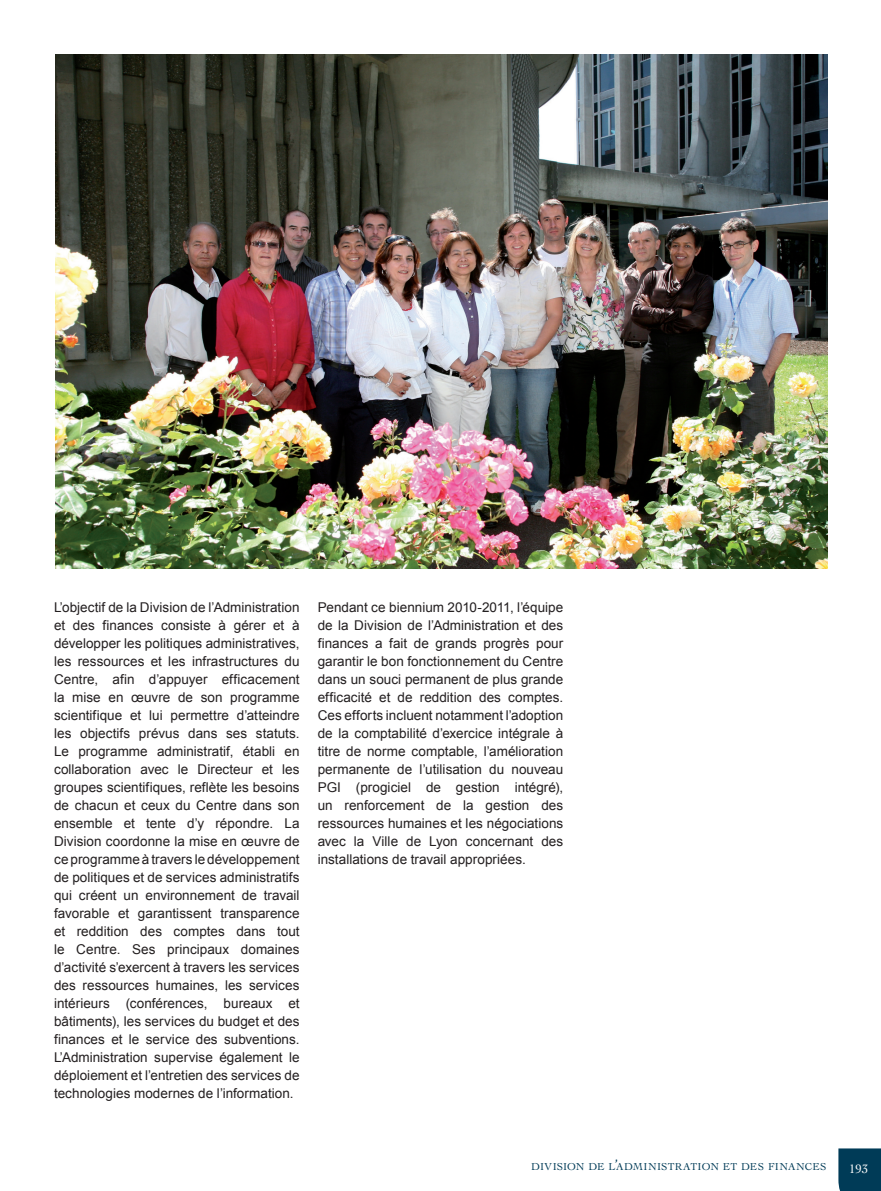
<style>
.page{position:relative;width:881px;height:1191px;background:#fff}
.page>*{position:absolute;margin:0;border:0;box-sizing:border-box;transform-origin:0 0}
.t1{font:13.5px/18px "Arial";letter-spacing:.005em;color:#231f20;text-align:justify}
.t2{font:12.75px "Cochin";color:#fff}
.t3{font:10.5px "Cochin";letter-spacing:.015em;color:#003b57}
.s1{font-size:15px}
</style>
<div class="page">
<div style="left:838px;top:1148px;width:42px;height:43px;background:#003b57"></div>
<img style="left:55px;top:54px;width:772px;height:514px">
<p class="t1" style="left:54px;top:598px;width:247px">L’objectif de la Division de l’Administration et des finances consiste à gérer et à développer les politiques administratives, les ressources et les infrastructures du Centre, afin d’appuyer efficacement la mise en œuvre de son programme scientifique et lui permettre d’atteindre les objectifs prévus dans ses statuts.<br>Le programme administratif, établi en collaboration avec le Directeur et les groupes scientifiques, reflète les besoins de chacun et ceux du Centre dans son ensemble et tente d’y répondre. La Division coordonne la mise en œuvre de ce programme à travers le développement de politiques et de services administratifs qui créent un environnement de travail favorable et garantissent transparence et reddition des comptes dans tout le Centre. Ses principaux domaines d’activité s’exercent à travers les services des ressources humaines, les services intérieurs (conférences, bureaux et bâtiments), les services du budget et des finances et le service des subventions.<br>L’Administration supervise également le déploiement et l’entretien des services de technologies modernes de l’information.</p>
<p class="t1" style="left:317px;top:598px;width:247px">Pendant ce biennium 2010-2011, l’équipe de la Division de l’Administration et des finances a fait de grands progrès pour garantir le bon fonctionnement du Centre dans un souci permanent de plus grande efficacité et de reddition des comptes.<br>Ces efforts incluent notamment l’adoption de la comptabilité d’exercice intégrale à titre de norme comptable, l’amélioration permanente de l’utilisation du nouveau PGI (progiciel de gestion intégré), un renforcement de la gestion des ressources humaines et les négociations avec la Ville de Lyon concernant des installations de travail appropriées.</p>
<p class="t3" style="left:531px;top:1161px;width:296px">DIVISION DE L<span class="s1">’</span>ADMINISTRATION ET DES FINANCES</p>
<p class="t2" style="left:848px;top:1161px;width:21px">193</p>
</div>
